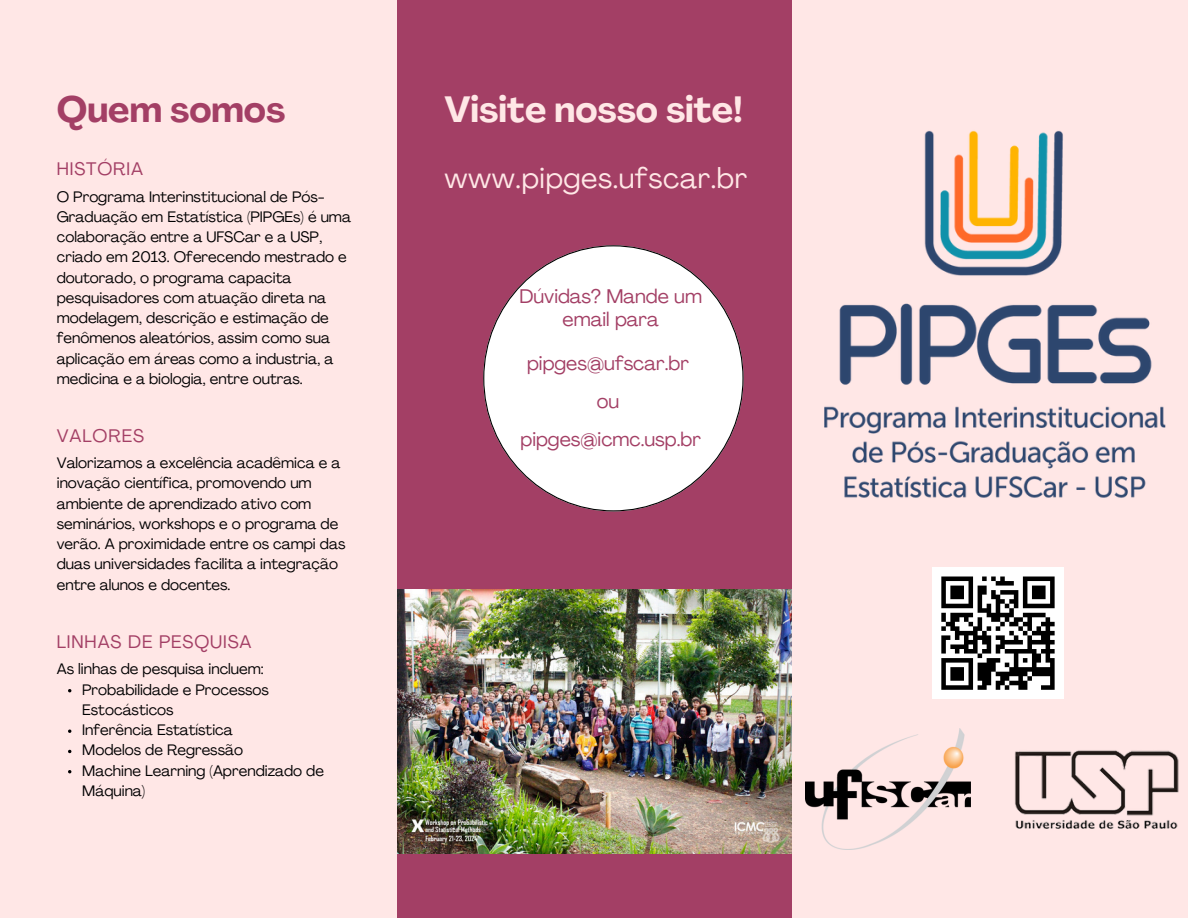
<style>
.page{position:relative;width:1188px;height:918px;background:#ffe7e6}
.page>*{position:absolute;margin:0;border:0;box-sizing:border-box;transform-origin:0 0}
.t1{font:700 36px "Agrandir";color:#ffe7e6}
.t2{font:700 36px "Agrandir";color:#a33f65}
.t3{font:28.5px "Agrandir";letter-spacing:.02em;color:#ffe7e6}
.t4{font:19.5px/22.5px "Agrandir";color:#a33f65;text-align:center}
.t5{font:18px "Agrandir";letter-spacing:.05em;color:#a33f65}
.t6{font:15px/20.2px "Agrandir";color:#000001}
</style>
<div class="page">
<div style="left:397px;top:0;width:395px;height:918px;background:#a33f65"></div>
<svg style="left:483px;top:245px;width:260px;height:266px"></svg>
<img style="left:824px;top:130px;width:342px;height:368px">
<img style="left:806px;top:728px;width:164px;height:122px">
<img style="left:1015px;top:750px;width:164px;height:79px">
<img style="left:397px;top:590px;width:395px;height:263px">
<div style="left:932px;top:567px;width:132px;height:132px;background:#fff"></div>
<svg style="left:941px;top:577px;width:114px;height:113px"></svg>
<div style="left:1018px;top:685px;width:9px;height:5px;background:#000"></div>
<div style="left:1041px;top:685px;width:14px;height:5px;background:#000"></div>
<p class="t2" style="left:57px;top:95px;width:230px">Quem somos</p>
<p class="t1" style="left:444px;top:95px;width:300px">Visite nosso site!</p>
<p class="t5" style="left:57px;top:162px;width:88px">HISTÓRIA</p>
<p class="t6" style="left:57px;top:188px;width:296px">O Programa Interinstitucional de Pós-Graduação em Estatística (PIPGEs) é uma colaboração entre a UFSCar e a USP, criado em 2013. Oferecendo mestrado e doutorado, o programa capacita pesquisadores com atuação direta na modelagem, descrição e estimação de fenômenos aleatórios, assim como sua aplicação em áreas como a industria, a medicina e a biologia, entre outras.</p>
<h2 class="t5" style="left:57px;top:428px;width:89px">VALORES</h2>
<h1 class="t6" style="left:57px;top:454px;width:290px">Valorizamos a excelência acadêmica e a inovação científica, promovendo um ambiente de aprendizado ativo com seminários, workshops e o programa de verão. A proximidade entre os campi das duas universidades facilita a integração entre alunos e docentes.</h1>
<p class="t5" style="left:57px;top:635px;width:196px">LINHAS DE PESQUISA</p>
<h4 class="t6" style="left:57px;top:661px;width:209px">As linhas de pesquisa incluem:</h4>
<h4 class="t6" style="left:82px;top:681px;width:188px">Probabilidade e Processos<br>Estocásticos</h4>
<h4 class="t6" style="left:82px;top:721px;width:152px">Inferência Estatística</h4>
<h4 class="t6" style="left:82px;top:742px;width:162px">Modelos de Regressão</h4>
<p class="t6" style="left:82px;top:762px;width:243px">Machine Learning (Aprendizado de<br>Máquina)</p>
<p class="t3" style="left:444px;top:167px;width:305px">www.pipges.ufscar.br</p>
<h1 class="t4" style="left:519px;top:287px;width:184px">Dúvidas? Mande um email para</h1>
<h3 class="t4" style="left:527px;top:354px;width:164px">pipges@ufscar.br</h3>
<p class="t4" style="left:597px;top:392px;width:24px">ou</p>
<h3 class="t4" style="left:520px;top:430px;width:182px">pipges@icmc.usp.br</h3>
</div>
